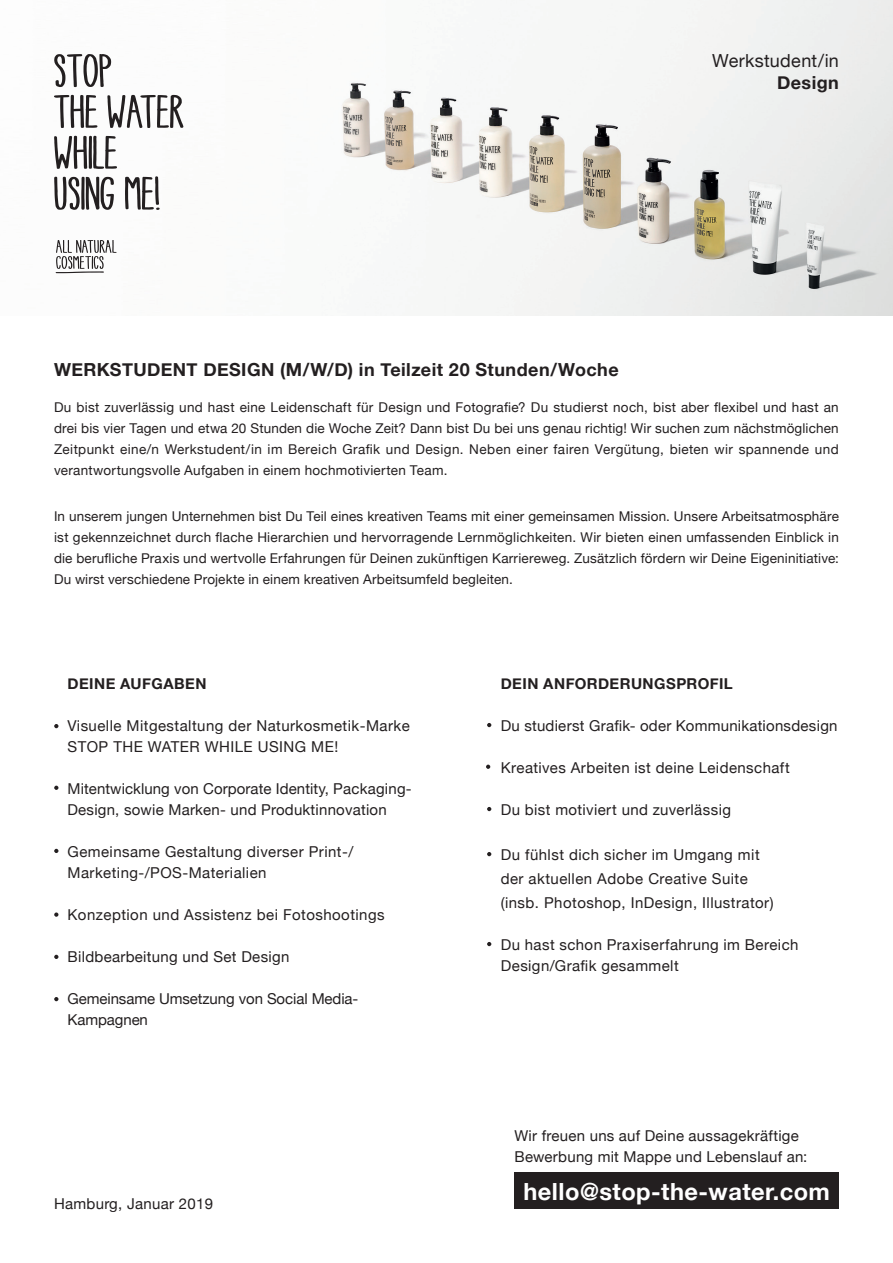
<style>
.page{position:relative;width:893px;height:1263px;background:#fff}
.page>*{position:absolute;margin:0;border:0;box-sizing:border-box;transform-origin:0 0}
.t1{font:700 23.55px "Helvetica Neue";letter-spacing:.02em;color:#fff}
.t2{font:700 18px "Helvetica Neue";letter-spacing:.025em;color:#231f20}
.t3{font:18px "Helvetica Neue";letter-spacing:.02em;color:#231f20}
.t4{font:15px/21px "Helvetica Neue";letter-spacing:.025em;color:#231f20}
.t5{font:15px/21px "Helvetica Neue";letter-spacing:-.005em;color:#231f20}
.t6{font:700 15px "Helvetica Neue";letter-spacing:.03em;color:#231f20}
.t7{font:13.5px/21px "Helvetica Neue";letter-spacing:.015em;color:#231f20;text-align:justify}
</style>
<div class="page">
<img style="left:55px;top:0;width:838px;height:316px">
<svg style="left:54px;top:176px;width:106px;height:34px"></svg>
<svg style="left:54px;top:136px;width:63px;height:33px"></svg>
<svg style="left:54px;top:95px;width:129px;height:33px"></svg>
<svg style="left:54px;top:54px;width:57px;height:33px"></svg>
<svg style="left:56px;top:240px;width:61px;height:33px"></svg>
<svg style="left:54px;top:724px;width:4px;height:4px"></svg>
<svg style="left:54px;top:786px;width:4px;height:4px"></svg>
<svg style="left:54px;top:849px;width:4px;height:4px"></svg>
<svg style="left:54px;top:912px;width:4px;height:5px"></svg>
<svg style="left:54px;top:955px;width:4px;height:4px"></svg>
<svg style="left:54px;top:997px;width:4px;height:4px"></svg>
<svg style="left:487px;top:723px;width:4px;height:4px"></svg>
<svg style="left:487px;top:852px;width:4px;height:4px"></svg>
<svg style="left:487px;top:942px;width:4px;height:4px"></svg>
<svg style="left:487px;top:807px;width:4px;height:4px"></svg>
<svg style="left:486px;top:765px;width:4px;height:4px"></svg>
<div style="left:514px;top:1172px;width:325px;height:37px;background:#231f20"></div>
<h2 class="t3" style="left:712px;top:47px;width:128px">Werkstudent/in</h2>
<h2 class="t2" style="left:777px;top:69px;width:63px">Design</h2>
<h2 class="t2" style="left:54px;top:355px;width:566px">WERKSTUDENT DESIGN (M/W/D) in Teilzeit 20 Stunden/Woche</h2>
<p class="t7" style="left:54px;top:398px;width:786px">Du bist zuverlässig und hast eine Leidenschaft für Design und Fotografie? Du studierst noch, bist aber flexibel und hast an drei bis vier Tagen und etwa 20 Stunden die Woche Zeit? Dann bist Du bei uns genau richtig! Wir suchen zum nächstmöglichen Zeitpunkt eine/n Werkstudent/in im Bereich Grafik und Design. Neben einer fairen Vergütung, bieten wir spannende und verantwortungsvolle Aufgaben in einem hochmotivierten Team.</p>
<p class="t7" style="left:54px;top:507px;width:786px">In unserem jungen Unternehmen bist Du Teil eines kreativen Teams mit einer gemeinsamen Mission. Unsere Arbeitsatmosphäre ist gekennzeichnet durch flache Hierarchien und hervorragende Lernmöglichkeiten. Wir bieten einen umfassenden Einblick in die berufliche Praxis und wertvolle Erfahrungen für Deinen zukünftigen Karriereweg. Zusätzlich fördern wir Deine Eigeninitiative:<br>Du wirst verschiedene Projekte in einem kreativen Arbeitsumfeld begleiten.</p>
<p class="t6" style="left:68px;top:671px;width:140px">DEINE AUFGABEN</p>
<p class="t4" style="left:68px;top:716px;width:344px">Visuelle Mitgestaltung der Naturkosmetik-Marke<br>STOP THE WATER WHILE USING ME!</p>
<p class="t4" style="left:68px;top:779px;width:346px">Mitentwicklung von Corporate Identity, Packaging-<br>Design, sowie Marken- und Produktinnovation</p>
<p class="t4" style="left:68px;top:842px;width:287px">Gemeinsame Gestaltung diverser Print-/<br>Marketing-/POS-Materialien</p>
<p class="t4" style="left:68px;top:905px;width:319px">Konzeption und Assistenz bei Fotoshootings</p>
<p class="t4" style="left:68px;top:947px;width:223px">Bildbearbeitung und Set Design</p>
<p class="t5" style="left:68px;top:989px;width:292px">Gemeinsame Umsetzung von Social Media-<br>Kampagnen</p>
<p class="t4" style="left:54px;top:1194px;width:161px">Hamburg, Januar 2019</p>
<p class="t6" style="left:501px;top:671px;width:234px">DEIN ANFORDERUNGSPROFIL</p>
<p class="t4" style="left:501px;top:716px;width:338px">Du studierst Grafik- oder Kommunikationsdesign</p>
<p class="t4" style="left:501px;top:758px;width:291px">Kreatives Arbeiten ist deine Leidenschaft</p>
<p class="t4" style="left:501px;top:800px;width:232px">Du bist motiviert und zuverlässig</p>
<p class="t4" style="left:501px;top:843px;width:274px;line-height:24px">Du fühlst dich sicher im Umgang mit der aktuellen Adobe Creative Suite (insb. Photoshop, InDesign, Illustrator)</p>
<p class="t4" style="left:501px;top:935px;width:299px">Du hast schon Praxiserfahrung im Bereich<br>Design/Grafik gesammelt</p>
<p class="t4" style="left:514px;top:1126px;width:294px">Wir freuen uns auf Deine aussagekräftige<br>Bewerbung mit Mappe und Lebenslauf an:</p>
<h1 class="t1" style="left:523px;top:1173px;width:308px">hello@stop-the-water.com</h1>
</div>
